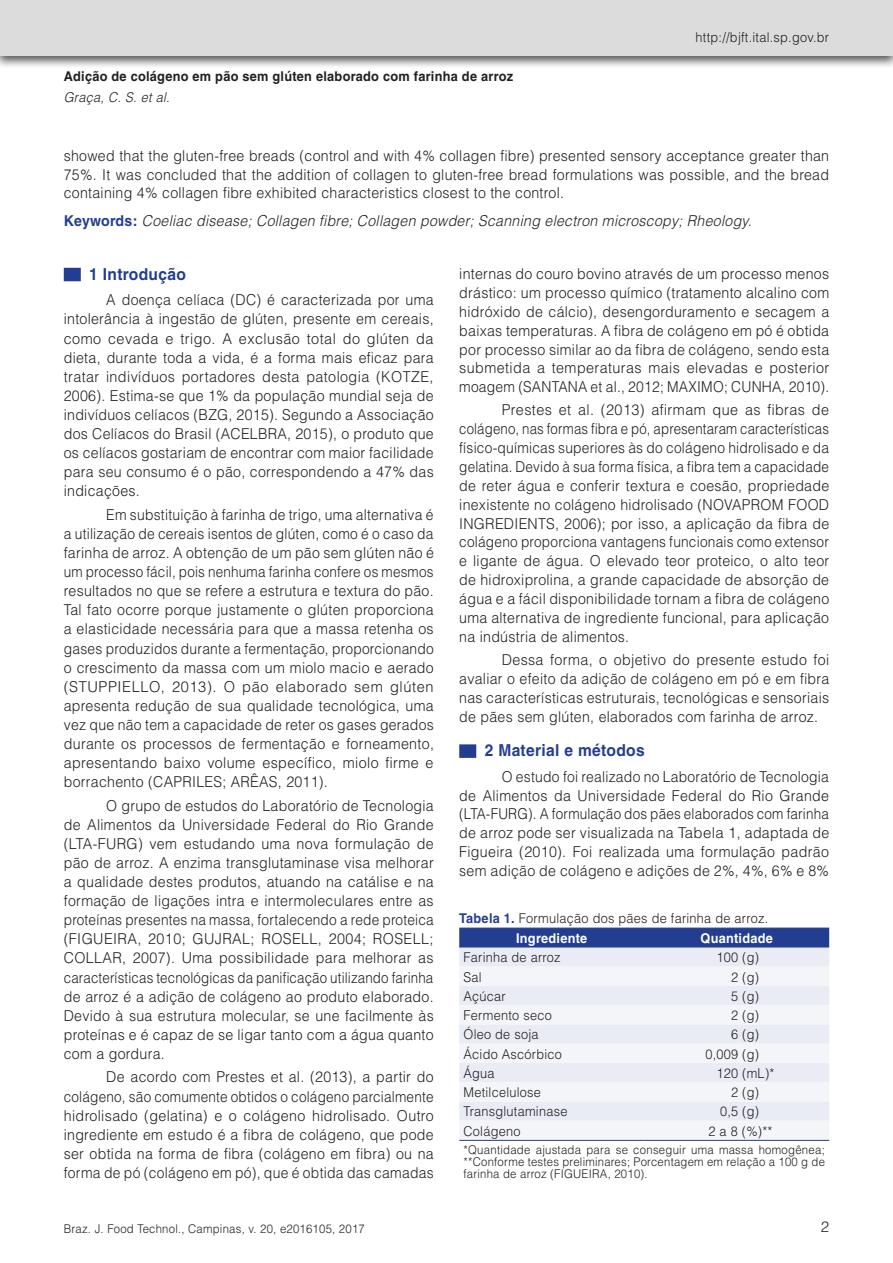
<style>
.page{position:relative;width:893px;height:1263px;background:#fff}
.page>*{position:absolute;margin:0;border:0;box-sizing:border-box;transform-origin:0 0}
.Heading1{font:700 16.5px "Helvetica";letter-spacing:.02em;color:#233e90;scale:.94 1}
.Paragraph{font:300 15px/19px "Helvetica";letter-spacing:.02em;color:#231f20;text-align:justify;scale:.94 1}
.Paragraph-2{font:300 15px/19px "Helvetica";letter-spacing:.02em;color:#231f20;text-align:justify;scale:.93 1}
.Paragraph-3{font:300 15px/18.9px "Helvetica";letter-spacing:.02em;color:#231f20;text-align:justify;scale:.96 1}
.Abstract-Trans1{font:300 15px/18.8px "Helvetica";letter-spacing:.02em;color:#231f20;text-align:justify;scale:.94 1}
.Paragraph-4{font:300 15px/18.9px "Helvetica";letter-spacing:.02em;color:#231f20;text-align:justify;scale:.95 1}
.Keywords-Trans1{font:italic 300 15px "Helvetica";letter-spacing:.02em;color:#231f20;scale:.94 1}
.pagenumber{font:300 15px "Helvetica";color:#231f20}
.TableBody{font:300 13.5px "Helvetica";letter-spacing:.02em;color:#231f20;scale:.94 1}
.TableTitle{font:300 13.5px "Helvetica";letter-spacing:.02em;color:#231f20;scale:.94 1}
.RunningTitleAlt{font:700 13.5px "Helvetica";letter-spacing:.02em;color:#231f20;scale:.94 1}
.TableHead{font:700 13.5px "Helvetica";letter-spacing:.02em;color:#fff;scale:.94 1}
.RunningAuthorsAlt{font:italic 300 13.5px "Helvetica";letter-spacing:.02em;color:#231f20;scale:.94 1}
.TableFootnote{font:300 12px/12px "Helvetica";letter-spacing:.02em;color:#231f20;text-align:justify;scale:.95 1}
.pubNameFooter{font:300 12px "Helvetica";letter-spacing:.02em;color:#231f20;scale:.94 1}
.s1{font-weight:700;font-style:normal;color:#233e90}
.s2{font-weight:700;color:#233e90}
</style>
<div class="page">
<div style="left:0;top:0;width:893px;height:69px;background:#231f20;opacity:.75"></div>
<div style="left:0;top:0;width:893px;height:56px;background:#dcdcdc"></div>
<div style="left:64px;top:268px;width:17px;height:13px;background:#233e90"></div>
<div style="left:459px;top:744px;width:17px;height:14px;background:#233e90"></div>
<div style="left:459px;top:929px;width:370px;height:18px;background:#233e90"></div>
<div style="left:459px;top:948px;width:370px;height:19px;background:#e9ecf4"></div>
<svg style="left:459px;top:967px;width:370px;height:173px;fill:#f4f5f9"></svg>
<hr style="left:459px;top:928px;width:185px;height:1px;background:#233e90">
<hr style="left:644px;top:928px;width:185px;height:1px;background:#233e90">
<hr style="left:459px;top:947px;width:185px;height:1px;background:#233e90">
<hr style="left:644px;top:947px;width:185px;height:1px;background:#233e90">
<hr style="left:459px;top:1140px;width:185px;height:1px;background:#233e90">
<hr style="left:644px;top:1140px;width:185px;height:1px;background:#233e90">
<p class="RunningTitleAlt" style="left:64px;top:68px;width:479px">Adição de colágeno em pão sem glúten elaborado com farinha de arroz</p>
<p class="RunningAuthorsAlt" style="left:64px;top:89px;width:114px">Graça, C. S. et al.</p>
<p class="TableTitle" style="left:696px;top:29px;width:144px">http://bjft.ital.sp.gov.br</p>
<p class="Abstract-Trans1" style="left:64px;top:146px;width:816px">showed that the gluten-free breads (control and with 4% collagen fibre) presented sensory acceptance greater than 75%. It was concluded that the addition of collagen to gluten-free bread formulations was possible, and the bread containing 4% collagen fibre exhibited characteristics closest to the control.</p>
<p class="Keywords-Trans1" style="left:64px;top:211px;width:733px"><span class="s1">Keywords:</span> Coeliac disease; Collagen fibre; Collagen powder; Scanning electron microscopy; Rheology.</p>
<p class="Heading1" style="left:89px;top:264px;width:104px">1 Introdução</p>
<p class="Paragraph" style="left:64px;top:290px;width:395px;text-indent:43px">A doença celíaca (DC) é caracterizada por uma intolerância à ingestão de glúten, presente em cereais, como cevada e trigo. A exclusão total do glúten da dieta, durante toda a vida, é a forma mais eficaz para tratar indivíduos portadores desta patologia (KOTZE, 2006). Estima-se que 1% da população mundial seja de indivíduos celíacos (BZG, 2015). Segundo a Associação dos Celíacos do Brasil (ACELBRA, 2015), o produto que os celíacos gostariam de encontrar com maior facilidade para seu consumo é o pão, correspondendo a 47% das indicações.</p>
<p class="Paragraph-2" style="left:64px;top:505px;width:399px;text-indent:43px">Em substituição à farinha de trigo, uma alternativa é a utilização de cereais isentos de glúten, como é o caso da farinha de arroz. A obtenção de um pão sem glúten não é um processo fácil, pois nenhuma farinha confere os mesmos resultados no que se refere a estrutura e textura do pão.<br>Tal fato ocorre porque justamente o glúten proporciona a elasticidade necessária para que a massa retenha os gases produzidos durante a fermentação, proporcionando o crescimento da massa com um miolo macio e aerado (STUPPIELLO, 2013). O pão elaborado sem glúten apresenta redução de sua qualidade tecnológica, uma vez que não tem a capacidade de reter os gases gerados durante os processos de fermentação e forneamento, apresentando baixo volume específico, miolo firme e borrachento (CAPRILES; ARÊAS, 2011).</p>
<p class="Paragraph" style="left:64px;top:796px;width:395px;text-indent:43px">O grupo de estudos do Laboratório de Tecnologia de Alimentos da Universidade Federal do Rio Grande (LTA-FURG) vem estudando uma nova formulação de pão de arroz. A enzima transglutaminase visa melhorar a qualidade destes produtos, atuando na catálise e na formação de ligações intra e intermoleculares entre as proteínas presentes na massa, fortalecendo a rede proteica (FIGUEIRA, 2010; GUJRAL; ROSELL, 2004; ROSELL; COLLAR, 2007). Uma possibilidade para melhorar as características tecnológicas da panificação utilizando farinha de arroz é a adição de colágeno ao produto elaborado.<br>Devido à sua estrutura molecular, se une facilmente às proteínas e é capaz de se ligar tanto com a água quanto com a gordura.</p>
<p class="Paragraph" style="left:64px;top:1067px;width:395px;text-indent:43px">De acordo com Prestes et al. (2013), a partir do colágeno, são comumente obtidos o colágeno parcialmente hidrolisado (gelatina) e o colágeno hidrolisado. Outro ingrediente em estudo é a fibra de colágeno, que pode ser obtida na forma de fibra (colágeno em fibra) ou na forma de pó (colágeno em pó), que é obtida das camadas</p>
<p class="Paragraph" style="left:459px;top:264px;width:395px">internas do couro bovino através de um processo menos drástico: um processo químico (tratamento alcalino com hidróxido de cálcio), desengorduramento e secagem a baixas temperaturas. A fibra de colágeno em pó é obtida por processo similar ao da fibra de colágeno, sendo esta submetida a temperaturas mais elevadas e posterior moagem (SANTANA et al., 2012; MAXIMO; CUNHA, 2010).</p>
<p class="Paragraph-3" style="left:459px;top:400px;width:387px;text-indent:43px">Prestes et al. (2013) afirmam que as fibras de colágeno, nas formas fibra e pó, apresentaram características físico-químicas superiores às do colágeno hidrolisado e da gelatina. Devido à sua forma física, a fibra tem a capacidade de reter água e conferir textura e coesão, propriedade inexistente no colágeno hidrolisado (NOVAPROM FOOD INGREDIENTS, 2006); por isso, a aplicação da fibra de colágeno proporciona vantagens funcionais como extensor e ligante de água. O elevado teor proteico, o alto teor de hidroxiprolina, a grande capacidade de absorção de água e a fácil disponibilidade tornam a fibra de colágeno uma alternativa de ingrediente funcional, para aplicação na indústria de alimentos.</p>
<p class="Paragraph-4" style="left:459px;top:650px;width:391px;text-indent:43px">Dessa forma, o objetivo do presente estudo foi avaliar o efeito da adição de colágeno em pó e em fibra nas características estruturais, tecnológicas e sensoriais de pães sem glúten, elaborados com farinha de arroz.</p>
<p class="Heading1" style="left:485px;top:740px;width:172px">2 Material e métodos</p>
<p class="Paragraph-2" style="left:459px;top:767px;width:399px;text-indent:43px">O estudo foi realizado no Laboratório de Tecnologia de Alimentos da Universidade Federal do Rio Grande (LTA-FURG). A formulação dos pães elaborados com farinha de arroz pode ser visualizada na Tabela 1, adaptada de Figueira (2010). Foi realizada uma formulação padrão sem adição de colágeno e adições de 2%, 4%, 6% e 8%</p>
<p class="TableTitle" style="left:459px;top:910px;width:330px"><span class="s2">Tabela 1.</span> Formulação dos pães de farinha de arroz.</p>
<p class="TableHead" style="left:516px;top:930px;width:77px">Ingrediente</p>
<p class="TableHead" style="left:700px;top:930px;width:79px">Quantidade</p>
<p class="TableBody" style="left:463px;top:949px;width:105px">Farinha de arroz</p>
<p class="TableBody" style="left:716px;top:949px;width:47px">100 (g)</p>
<p class="TableBody" style="left:463px;top:968px;width:21px">Sal</p>
<p class="TableBody" style="left:731px;top:968px;width:31px">2 (g)</p>
<p class="TableBody" style="left:463px;top:988px;width:47px">Açúcar</p>
<p class="TableBody" style="left:731px;top:988px;width:31px">5 (g)</p>
<p class="TableBody" style="left:463px;top:1007px;width:95px">Fermento seco</p>
<p class="TableBody" style="left:731px;top:1007px;width:31px">2 (g)</p>
<p class="TableBody" style="left:463px;top:1026px;width:81px">Óleo de soja</p>
<p class="TableBody" style="left:731px;top:1026px;width:31px">6 (g)</p>
<p class="TableBody" style="left:463px;top:1045px;width:106px">Ácido Ascórbico</p>
<p class="TableBody" style="left:705px;top:1045px;width:59px">0,009 (g)</p>
<p class="TableBody" style="left:463px;top:1065px;width:35px">Água</p>
<p class="TableBody" style="left:716px;top:1065px;width:63px">120 (mL)*</p>
<p class="TableBody" style="left:463px;top:1084px;width:84px">Metilcelulose</p>
<p class="TableBody" style="left:731px;top:1084px;width:31px">2 (g)</p>
<p class="TableBody" style="left:463px;top:1103px;width:112px">Transglutaminase</p>
<p class="TableBody" style="left:720px;top:1103px;width:43px">0,5 (g)</p>
<p class="TableBody" style="left:463px;top:1122px;width:62px">Colágeno</p>
<p class="TableBody" style="left:708px;top:1122px;width:70px">2 a 8 (%)**</p>
<p class="TableFootnote" style="left:463px;top:1144px;width:382px">*Quantidade ajustada para se conseguir uma massa homogênea; **Conforme testes preliminares; Porcentagem em relação a 100 g de farinha de arroz (FIGUEIRA, 2010).</p>
<p class="pubNameFooter" style="left:64px;top:1221px;width:322px">Braz. J. Food Technol., Campinas, v. 20, e2016105, 2017</p>
<p class="pagenumber" style="left:821px;top:1217px;width:10px">2</p>
</div>
